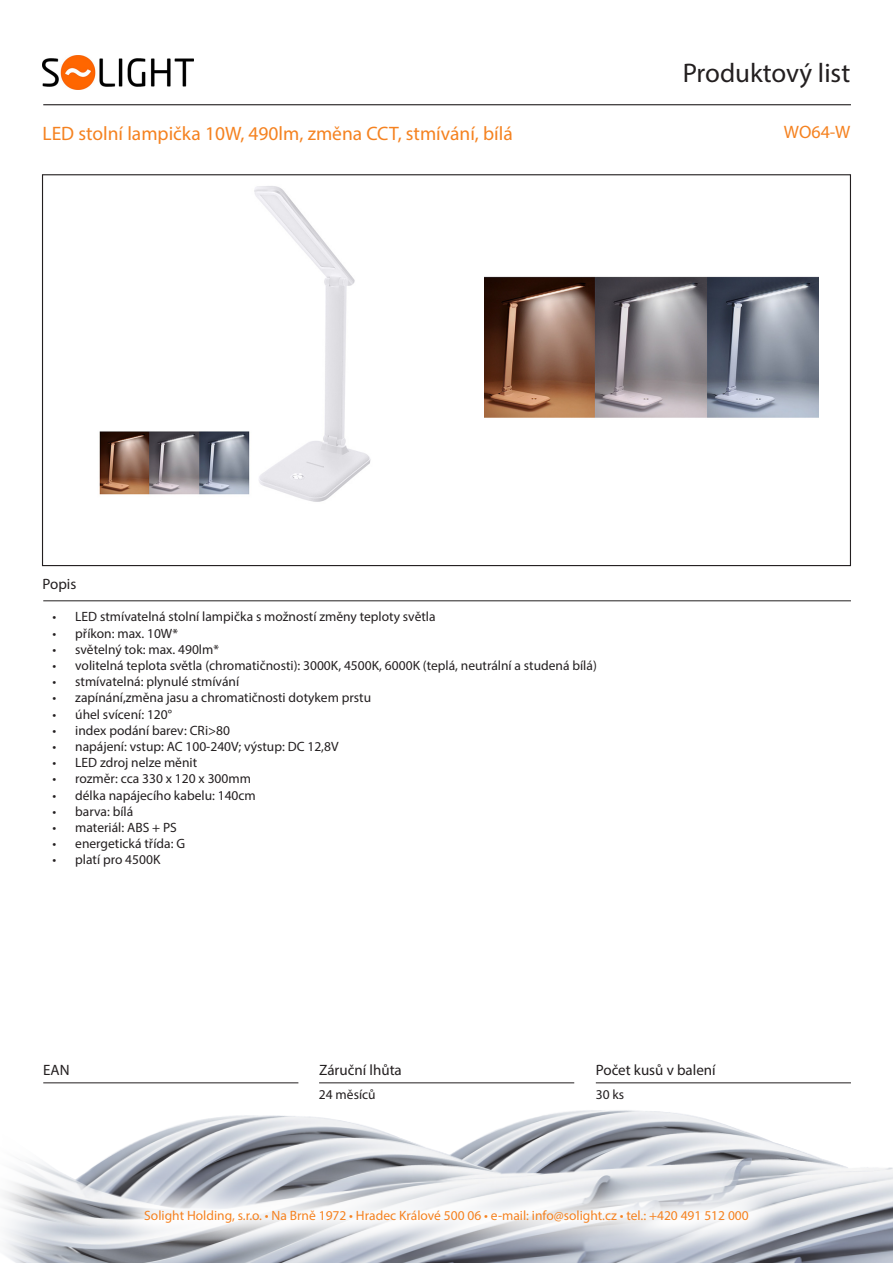
<style>
.page{position:relative;width:893px;height:1263px;background:#fff}
.page>*{position:absolute;margin:0;border:0;box-sizing:border-box;transform-origin:0 0}
.t1{font:27px "Myriad Pro";color:#231f20}
.t2{font:19.5px "Myriad Pro";color:#f58220}
.Kód_produktu{font:18px "Myriad Pro";color:#f58220}
.t3{font:15px "Myriad Pro";color:#231f20}
.t4{font:13.5px "Myriad Pro";color:#231f20}
.t5{font:13.5px "Myriad Pro";color:#f58220}
</style>
<div class="page">
<img style="left:3px;top:1082px;width:890px;height:181px">
<hr style="left:43px;top:104px;width:808px;height:1px;background:#231f20">
<hr style="left:43px;top:600px;width:808px;height:1px;background:#231f20">
<hr style="left:596px;top:1082px;width:255px;height:1px;background:#231f20">
<hr style="left:319px;top:1082px;width:255px;height:1px;background:#231f20">
<hr style="left:43px;top:1082px;width:255px;height:1px;background:#231f20">
<svg style="left:109px;top:1175px;width:674px;height:83px"></svg>
<img style="left:43px;top:55px;width:150px;height:34px">
<img style="left:99px;top:186px;width:272px;height:316px">
<img style="left:484px;top:276px;width:334px;height:142px">
<h1 class="t1" style="left:683px;top:56px;width:169px">Produktový list</h1>
<p class="t2" style="left:43px;top:121px;width:472px">LED stolní lampička 10W, 490lm, změna CCT, stmívání, bílá</p>
<p class="Kód_produktu" style="left:784px;top:121px;width:68px">WO64-W</p>
<p class="t3" style="left:43px;top:575px;width:35px">Popis</p>
<p class="t4" style="left:53px;top:608px;width:385px">• LED stmívatelná stolní lampička s možností změny teploty světla</p>
<p class="t4" style="left:53px;top:625px;width:127px">• příkon: max. 10W*</p>
<p class="t4" style="left:53px;top:641px;width:168px">• světelný tok: max. 490lm*</p>
<p class="t4" style="left:53px;top:657px;width:546px">• volitelná teplota světla (chromatičnosti): 3000K, 4500K, 6000K (teplá, neutrální a studená bílá)</p>
<p class="t4" style="left:53px;top:673px;width:188px">• stmívatelná: plynulé stmívání</p>
<p class="t4" style="left:53px;top:689px;width:320px">• zapínání,změna jasu a chromatičnosti dotykem prstu</p>
<p class="t4" style="left:53px;top:706px;width:121px">• úhel svícení: 120°</p>
<p class="t4" style="left:53px;top:722px;width:179px">• index podání barev: CRi&gt;80</p>
<p class="t4" style="left:53px;top:738px;width:288px">• napájení: vstup: AC 100-240V; výstup: DC 12,8V</p>
<p class="t4" style="left:53px;top:754px;width:146px">• LED zdroj nelze měnit</p>
<p class="t4" style="left:53px;top:770px;width:200px">• rozměr: cca 330 x 120 x 300mm</p>
<p class="t4" style="left:53px;top:787px;width:205px">• délka napájecího kabelu: 140cm</p>
<p class="t4" style="left:53px;top:803px;width:82px">• barva: bílá</p>
<p class="t4" style="left:53px;top:819px;width:126px">• materiál: ABS + PS</p>
<p class="t4" style="left:53px;top:835px;width:134px">• energetická třída: G</p>
<p class="t4" style="left:53px;top:851px;width:109px">• platí pro 4500K</p>
<p class="t3" style="left:43px;top:1060px;width:28px">EAN</p>
<p class="t3" style="left:319px;top:1060px;width:84px">Záruční lhůta</p>
<p class="t3" style="left:596px;top:1060px;width:121px">Počet kusů v balení</p>
<p class="t4" style="left:319px;top:1086px;width:58px">24 měsíců</p>
<p class="t4" style="left:596px;top:1086px;width:30px">30 ks</p>
<p class="t5" style="left:144px;top:1207px;width:606px">Solight Holding, s.r.o. • Na Brně 1972 • Hradec Králové 500 06 • e-mail: info@solight.cz • tel.: +420 491 512 000</p>
</div>
